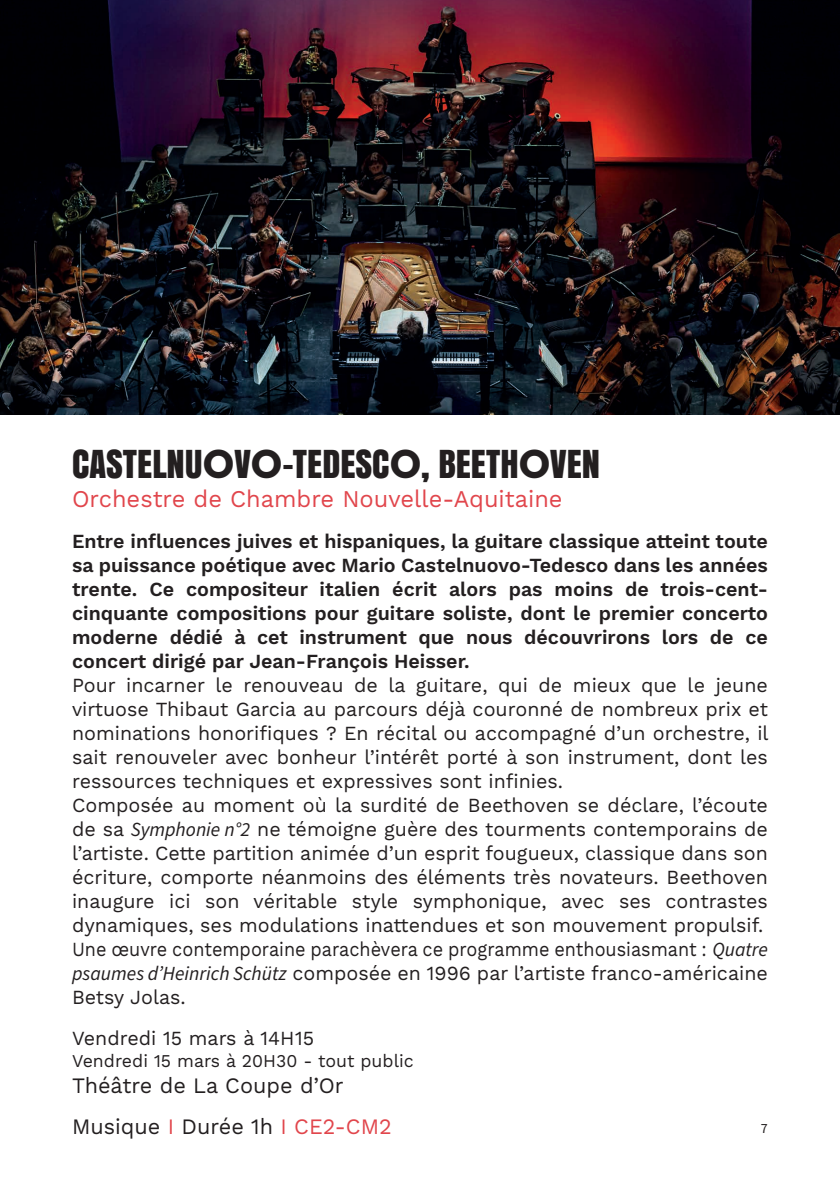
<style>
.page{position:relative;width:840px;height:1191px;background:#fff}
.page>*{position:absolute;margin:0;border:0;box-sizing:border-box;transform-origin:0 0}
.t1{font:36px "Anton";color:#231f20}
.t2{font:24px "Work Sans";color:#e1464c}
.t3{font:22px/40.8px "Work Sans";color:#231f20}
.t4{font:20px/24px "Work Sans";color:#231f20}
.t5{font:600 20px/24px "Work Sans";color:#231f20;text-align:justify}
.t6{font:18px "Work Sans";color:#231f20}
.t7{font:14px "Source Sans Pro";color:#231f20}
.s1{font-family:"Poppins";font-size:40px}
.s2{font-family:"Source Sans Pro";font-style:italic}
.s3{color:#e1464c}
</style>
<div class="page">
<img style="left:0;top:0;width:839px;height:414px">
<h1 class="t1" style="left:72px;top:436px;width:529px">CASTELNU<span class="s1">O</span>V<span class="s1">O</span>-TEDESC<span class="s1">O</span>, BEETH<span class="s1">O</span>VEN</h1>
<p class="t2" style="left:72px;top:485px;width:491px">Orchestre de Chambre Nouvelle-Aquitaine</p>
<p class="t5" style="left:72px;top:530px;width:697px">Entre influences juives et hispaniques, la guitare classique atteint toute sa puissance poétique avec Mario Castelnuovo-Tedesco dans les années trente. Ce compositeur italien écrit alors pas moins de trois-cent&shy;cinquante compositions pour guitare soliste, dont le premier concerto moderne dédié à cet instrument que nous découvrirons lors de ce concert dirigé par Jean-François Heisser.</p>
<p class="t4" style="left:72px;top:674px;width:697px">Pour incarner le renouveau de la guitare, qui de mieux que le jeune virtuose Thibaut Garcia au parcours déjà couronné de nombreux prix et nominations honorifiques ? En récital ou accompagné d’un orchestre, il sait renouveler avec bonheur l’intérêt porté à son instrument, dont les ressources techniques et expressives sont infinies.<br>Composée au moment où la surdité de Beethoven se déclare, l’écoute de sa <span class="s2">Symphonie n°2</span> ne témoigne guère des tourments contemporains de l’artiste. Cette partition animée d’un esprit fougueux, classique dans son écriture, comporte néanmoins des éléments très novateurs. Beethoven inaugure ici son véritable style symphonique, avec ses contrastes dynamiques, ses modulations inattendues et son mouvement propulsif.<br>Une œuvre contemporaine parachèvera ce programme enthousiasmant : <span class="s2">Quatre psaumes d’Heinrich Schütz</span> composée en 1996 par l’artiste franco-américaine Betsy Jolas.</p>
<p class="t4" style="left:72px;top:1027px;width:243px">Vendredi 15 mars à 14H15</p>
<p class="t6" style="left:72px;top:1050px;width:343px">Vendredi 15 mars à 20H30 - tout public</p>
<p class="t3" style="left:72px;top:1066px;width:321px">Théâtre de La Coupe d’Or<br>Musique <span class="s3">I</span> Durée 1h <span class="s3">I CE2-CM2</span></p>
<p class="t7" style="left:760px;top:1119px;width:8px">7</p>
</div>
